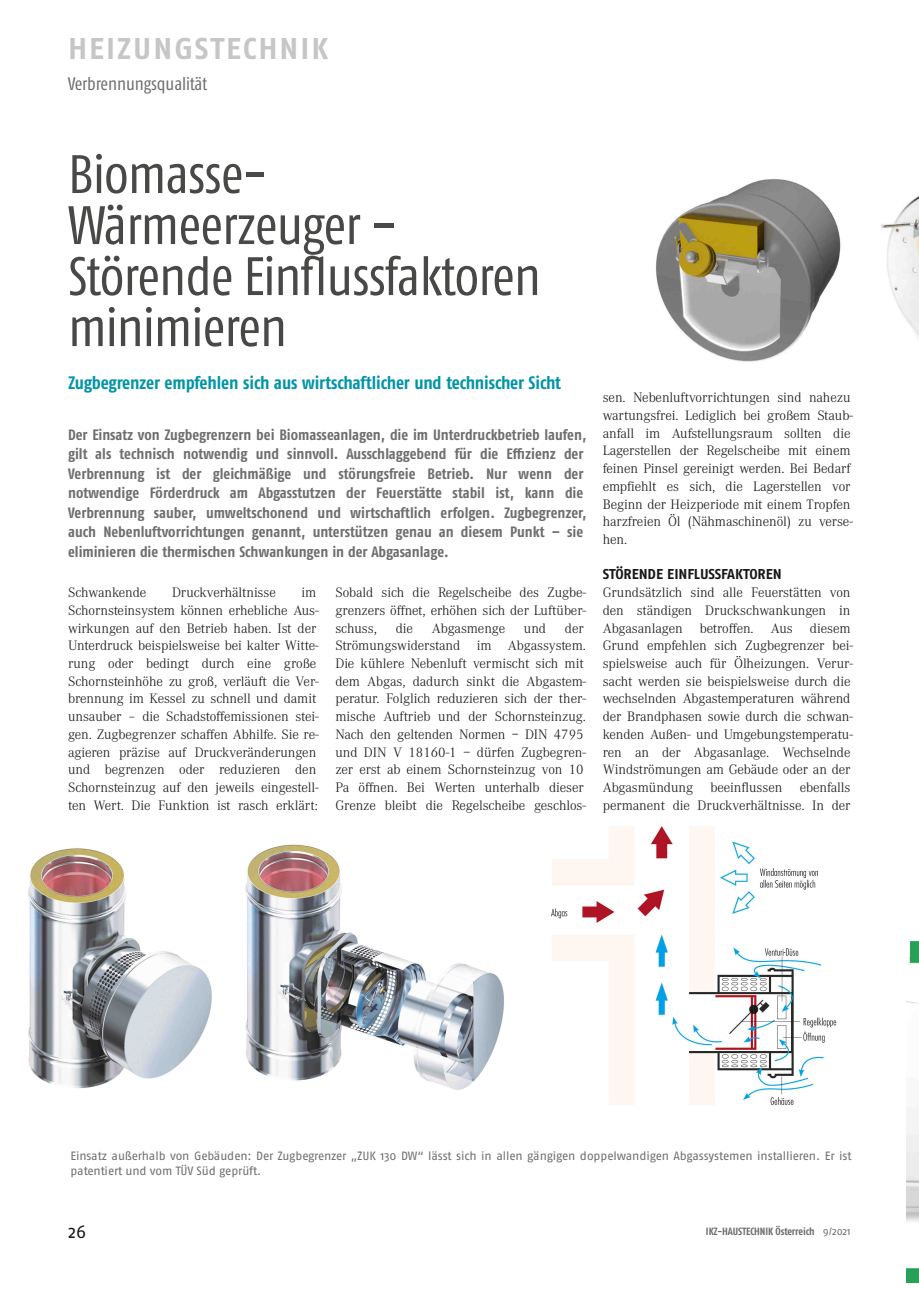
<style>
.page{position:relative;width:919px;height:1289px;background:#fff}
.page>*{position:absolute;margin:0;border:0;box-sizing:border-box;transform-origin:0 0}
.t1{font:condensed 54px/51px "Fago OT";letter-spacing:-.015em;color:#484847}
.t2{font:700 30px "Fago OT";letter-spacing:.065em;color:#c6c6c6}
.t3{font:700 condensed 18px "Fago OT";letter-spacing:-.01em;color:#0094a9}
.t4{font:condensed 18px "Fago OT";letter-spacing:-.005em;color:#6f6e6e}
.t5{font:18px "Fago OT";color:#181715}
.t6{font:700 condensed 15px/19.5px "Fago OT";letter-spacing:-.005em;color:#6f6e6e}
.t7{font:300 14.25px/17.7px "Corporate A";letter-spacing:-.01em;color:#181715}
.t8{font:700 14.25px "Fago OT";letter-spacing:-.01em;color:#181715}
.t9{font:12px/14.5px "Fago OT";letter-spacing:-.015em;color:#6f6e6e}
.t10{font:700 condensed 10.5px "Fago OT";letter-spacing:-.01em;color:#6f6e6e}
.s1{font-weight:400;font-stretch:normal}
</style>
<div class="page">
<img style="left:906px;top:941px;width:12px;height:341px">
<img style="left:656px;top:179px;width:262px;height:183px">
<img style="left:28px;top:826px;width:809px;height:279px">
<h2 class="t2" style="left:68px;top:30px;width:262px">HEIZUNGSTECHNIK</h2>
<p class="t4" style="left:68px;top:73px;width:141px">Verbrennungsqualität</p>
<h1 class="t1" style="left:68px;top:149px;width:474px">Biomasse-<br>Wärmeerzeuger −<br>Störende Einflussfaktoren minimieren</h1>
<p class="t3" style="left:68px;top:372px;width:494px">Zugbegrenzer empfehlen sich aus wirtschaftlicher und technischer Sicht</p>
<p class="t6" style="left:68px;top:424px;width:519px">Der Einsatz von Zugbegrenzern bei Biomasseanlagen, die im Unterdruckbetrieb laufen, gilt als technisch notwendig und sinnvoll. Ausschlaggebend für die Effizienz der Verbrennung ist der gleichmäßige und störungsfreie Betrieb. Nur wenn der notwendige Förderdruck am Abgasstutzen der Feuerstätte stabil ist, kann die Verbrennung sauber, umweltschonend und wirtschaftlich erfolgen. Zugbegrenzer, auch Nebenluftvorrichtungen genannt, unterstützen genau an diesem Punkt – sie eliminieren die thermischen Schwankungen in der Abgasanlage.</p>
<p class="t7" style="left:68px;top:584px;width:252px;text-indent:233px">im Schornsteinsystem können erhebliche Aus&shy;wirkungen auf den Betrieb haben. Ist der Unterdruck beispielsweise bei kalter Witte&shy;rung oder bedingt durch eine große Schornsteinhöhe zu groß, verläuft die Ver&shy;brennung im Kessel zu schnell und damit unsauber – die Schadstoffemissionen stei&shy;gen. Zugbegrenzer schaffen Abhilfe. Sie re&shy;agieren präzise auf Druckveränderungen und begrenzen oder reduzieren den Schornsteinzug auf den jeweils eingestell&shy;ten Wert. Die Funktion ist rasch erklärt:</p>
<p class="t7" style="left:335px;top:584px;width:252px;text-align:justify">Sobald sich die Regelscheibe des Zugbe&shy;grenzers öffnet, erhöhen sich der Luftüber&shy;schuss,</p>
<p class="t7" style="left:68px;top:584px;width:80px">Schwankende</p>
<p class="t7" style="left:172px;top:584px;width:105px">Druckverhältnisse</p>
<p class="t7" style="left:396px;top:619px;width:19px">die</p>
<p class="t7" style="left:431px;top:619px;width:75px">Abgasmenge</p>
<p class="t7" style="left:524px;top:619px;width:24px">und</p>
<p class="t7" style="left:335px;top:619px;width:252px;text-indent:229px">der Strömungswiderstand im Abgassystem.<br>Die kühlere Nebenluft vermischt sich mit dem Abgas, dadurch sinkt die Abgastem&shy;peratur. Folglich reduzieren sich der ther&shy;mische Auftrieb und der Schornsteinzug.<br>Nach den geltenden Normen − DIN 4795 und DIN V 18160-1 − dürfen Zugbegren&shy;zer erst ab einem Schornsteinzug von 10<br>Pa öffnen. Bei Werten unterhalb dieser Grenze bleibt die Regelscheibe geschlos-</p>
<p class="t7" style="left:602px;top:389px;width:251px">sen. Nebenluftvorrichtungen sind nahezu wartungsfrei. Lediglich bei großem Staub&shy;anfall im Aufstellungsraum sollten die Lagerstellen der Regelscheibe mit einem feinen Pinsel gereinigt werden. Bei Bedarf empfiehlt es sich, die Lagerstellen vor Beginn der Heizperiode mit einem Tropfen harzfreien Öl (Nähmaschinenöl) zu verse&shy;hen.</p>
<p class="t8" style="left:602px;top:566px;width:180px">STÖRENDE EINFLUSSFAKTOREN</p>
<p class="t7" style="left:602px;top:584px;width:251px">Grundsätzlich sind alle Feuerstätten von den ständigen Druckschwankungen in Abgasanlagen betroffen. Aus diesem Grund empfehlen sich Zugbegrenzer bei&shy;spielsweise auch für Ölheizungen. Verur&shy;sacht werden sie beispielsweise durch die wechselnden Abgastemperaturen während der Brandphasen sowie durch die schwan&shy;kenden Außen- und Umgebungstemperatu&shy;ren an der Abgasanlage. Wechselnde Windströmungen am Gebäude oder an der Abgasmündung beeinflussen ebenfalls permanent die Druckverhältnisse. In der</p>
<p class="t9" style="left:70px;top:1148px;width:782px">Einsatz außerhalb von Gebäuden: Der Zugbegrenzer „ZUK 130 DW“ lässt sich in allen gängigen doppelwandigen Abgassystemen installieren. Er ist patentiert und vom TÜV Süd geprüft.</p>
<p class="t5" style="left:68px;top:1220px;width:20px">26</p>
<p class="t10" style="left:706px;top:1224px;width:146px">IKZ-HAUSTECHNIK Österreich <span class="s1">9/2021</span></p>
</div>
